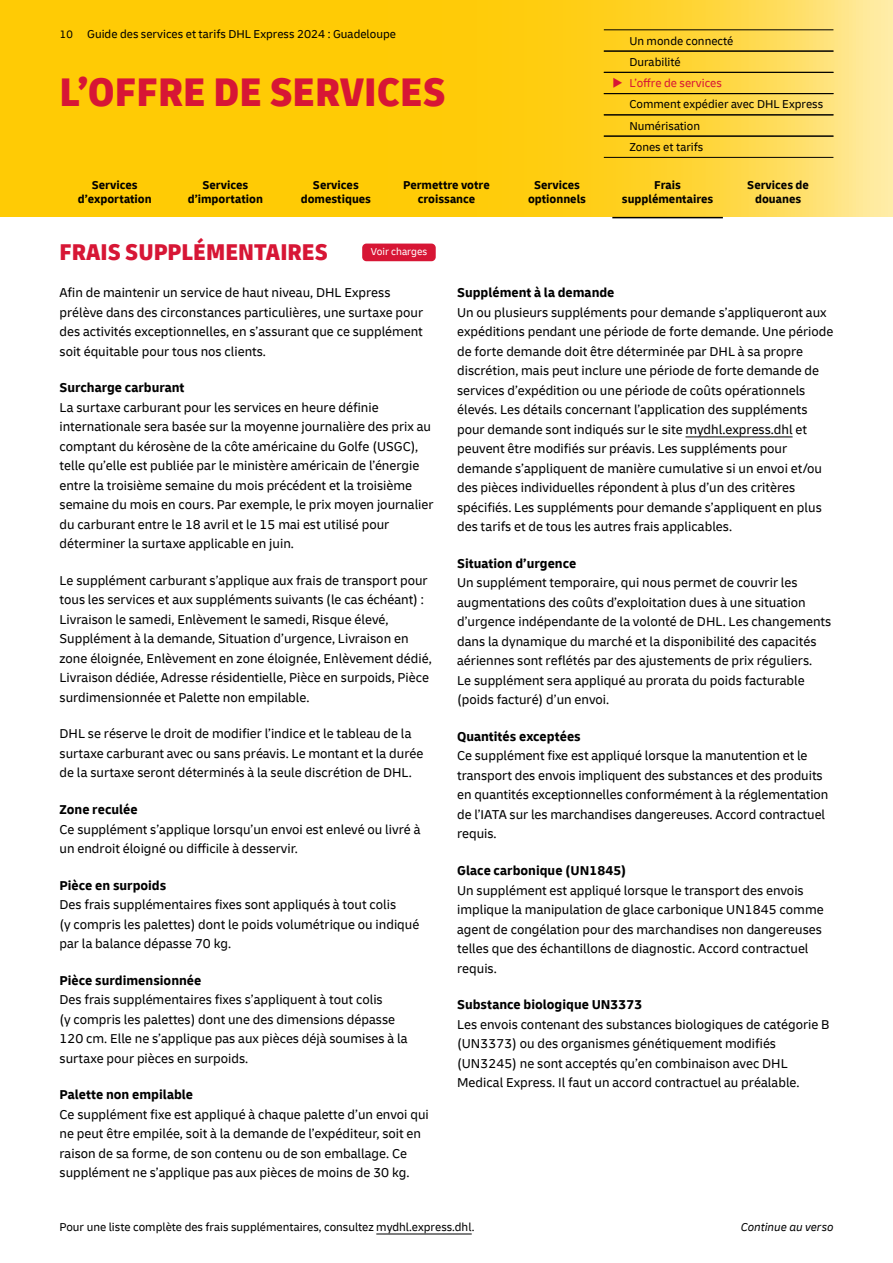
<style>
.page{position:relative;width:893px;height:1263px;background:#fff}
.page>*{position:absolute;margin:0;border:0;box-sizing:border-box;transform-origin:0 0}
.t1{font:900 condensed 42px "Delivery";color:#d71635}
.H3_Secondary_headline{font:900 condensed 24px "Delivery";color:#d71635}
.P_Copy_text{font:13.5px/19.5px "Delivery";color:#000}
.H4_Paragraph_header{font:700 13.5px "Delivery";color:#000}
.P_Copy_text-2{font:700 13.5px "Delivery";color:#000}
.NOTE_Footer_text{font:12px/21.3px "Delivery";color:#000}
.t2{font:700 12px/13.5px "Delivery";color:#000;text-align:center}
.t3{font:italic 12px "Delivery";color:#000}
.P_Copy_text-3{font:10.5px "Delivery";color:#fff}
.s1{font-size:11.25px}
.s2{color:#d71635}
</style>
<div class="page">
<svg style="left:0;top:0;width:893px;height:217px;background:#fdcf20"></svg>
<hr style="left:604px;top:30px;width:229px;height:1px;background:#000">
<hr style="left:604px;top:51px;width:229px;height:1px;background:#000">
<hr style="left:604px;top:72px;width:229px;height:1px;background:#000">
<hr style="left:604px;top:93px;width:229px;height:1px;background:#000">
<hr style="left:604px;top:115px;width:229px;height:1px;background:#000">
<hr style="left:604px;top:136px;width:229px;height:1px;background:#000">
<hr style="left:604px;top:157px;width:229px;height:1px;background:#000">
<hr style="left:612px;top:217px;width:111px;height:1px;background:#000">
<hr style="left:685px;top:437px;width:108px;height:1px;background:#000">
<div style="left:362px;top:244px;width:74px;height:17px;background:#d71635;border-radius:4px"></div>
<hr style="left:376px;top:1234px;width:96px;height:1px;background:#000">
<p class="NOTE_Footer_text" style="left:60px;top:24px;width:338px"><span class="s1">10</span> Guide des services et tarifs DHL Express 2024 : Guadeloupe</p>
<h1 class="t1" style="left:60px;top:65px;width:388px">L’OFFRE DE SERVICES</h1>
<p class="NOTE_Footer_text" style="left:629px;top:30px;width:106px">Un monde connecté<br>Durabilité</p>
<p class="NOTE_Footer_text" style="left:629px;top:72px;width:195px;text-indent:-17px"><span class="s2">◆ L’offre de services<br></span>Comment expédier avec DHL Express<br>Numérisation<br>Zones et tarifs</p>
<p class="t2" style="left:78px;top:178px;width:75px">Services d’exportation</p>
<p class="t2" style="left:188px;top:178px;width:77px">Services d’importation</p>
<p class="t2" style="left:301px;top:178px;width:72px">Services domestiques</p>
<p class="t2" style="left:403px;top:178px;width:88px">Permettre votre croissance</p>
<p class="t2" style="left:528px;top:178px;width:60px">Services optionnels</p>
<p class="t2" style="left:622px;top:178px;width:93px">Frais supplémentaires</p>
<p class="t2" style="left:747px;top:178px;width:63px">Services de douanes</p>
<h3 class="H3_Secondary_headline" style="left:60px;top:236px;width:270px">FRAIS SUPPLÉMENTAIRES</h3>
<p class="P_Copy_text" style="left:60px;top:283px;width:365px">Afin de maintenir un service de haut niveau, DHL Express prélève dans des circonstances particulières, une surtaxe pour des activités exceptionnelles, en s’assurant que ce supplément soit équitable pour tous nos clients.</p>
<h4 class="H4_Paragraph_header" style="left:60px;top:379px;width:127px">Surcharge carburant</h4>
<p class="P_Copy_text" style="left:60px;top:398px;width:376px">La surtaxe carburant pour les services en heure définie internationale sera basée sur la moyenne journalière des prix au comptant du kérosène de la côte américaine du Golfe (USGC), telle qu’elle est publiée par le ministère américain de l’énergie entre la troisième semaine du mois précédent et la troisième semaine du mois en cours. Par exemple, le prix moyen journalier du carburant entre le 18 avril et le 15 mai est utilisé pour déterminer la surtaxe applicable en juin.</p>
<p class="P_Copy_text" style="left:60px;top:571px;width:374px">Le supplément carburant s’applique aux frais de transport pour tous les services et aux suppléments suivants (le cas échéant) :<br>Livraison le samedi, Enlèvement le samedi, Risque élevé, Supplément à la demande, Situation d’urgence, Livraison en zone éloignée, Enlèvement en zone éloignée, Enlèvement dédié, Livraison dédiée, Adresse résidentielle, Pièce en surpoids, Pièce surdimensionnée et Palette non empilable.</p>
<p class="P_Copy_text" style="left:60px;top:724px;width:365px">DHL se réserve le droit de modifier l’indice et le tableau de la surtaxe carburant avec ou sans préavis. Le montant et la durée de la surtaxe seront déterminés à la seule discrétion de DHL.</p>
<h4 class="H4_Paragraph_header" style="left:60px;top:801px;width:80px">Zone reculée</h4>
<p class="P_Copy_text" style="left:60px;top:819px;width:362px">Ce supplément s’applique lorsqu’un envoi est enlevé ou livré à un endroit éloigné ou difficile à desservir.</p>
<h4 class="H4_Paragraph_header" style="left:60px;top:876px;width:108px">Pièce en surpoids</h4>
<p class="P_Copy_text" style="left:60px;top:895px;width:361px">Des frais supplémentaires fixes sont appliqués à tout colis<br>(y compris les palettes) dont le poids volumétrique ou indiqué par la balance dépasse 70 kg.</p>
<h4 class="H4_Paragraph_header" style="left:60px;top:971px;width:143px">Pièce surdimensionnée</h4>
<p class="P_Copy_text" style="left:60px;top:990px;width:350px">Des frais supplémentaires fixes s’appliquent à tout colis<br>(y compris les palettes) dont une des dimensions dépasse 120 cm. Elle ne s’applique pas aux pièces déjà soumises à la surtaxe pour pièces en surpoids.</p>
<p class="P_Copy_text-2" style="left:60px;top:1086px;width:135px">Palette non empilable</p>
<p class="P_Copy_text" style="left:60px;top:1104px;width:371px">Ce supplément fixe est appliqué à chaque palette d’un envoi qui ne peut être empilée, soit à la demande de l’expéditeur, soit en raison de sa forme, de son contenu ou de son emballage. Ce supplément ne s’applique pas aux pièces de moins de 30 kg.</p>
<p class="P_Copy_text-3" style="left:371px;top:246px;width:58px">Voir charges</p>
<h4 class="H4_Paragraph_header" style="left:457px;top:284px;width:159px">Supplément à la demande</h4>
<p class="P_Copy_text" style="left:457px;top:303px;width:378px">Un ou plusieurs suppléments pour demande s’appliqueront aux expéditions pendant une période de forte demande. Une période de forte demande doit être déterminée par DHL à sa propre discrétion, mais peut inclure une période de forte demande de services d’expédition ou une période de coûts opérationnels élevés. Les détails concernant l’application des suppléments pour demande sont indiqués sur le site mydhl.express.dhl et peuvent être modifiés sur préavis. Les suppléments pour demande s’appliquent de manière cumulative si un envoi et/ou des pièces individuelles répondent à plus d’un des critères spécifiés. Les suppléments pour demande s’appliquent en plus des tarifs et de tous les autres frais applicables.</p>
<h4 class="H4_Paragraph_header" style="left:457px;top:555px;width:121px">Situation d’urgence</h4>
<p class="P_Copy_text" style="left:457px;top:573px;width:376px">Un supplément temporaire, qui nous permet de couvrir les augmentations des coûts d’exploitation dues à une situation d’urgence indépendante de la volonté de DHL. Les changements dans la dynamique du marché et la disponibilité des capacités aériennes sont reflétés par des ajustements de prix réguliers.<br>Le supplément sera appliqué au prorata du poids facturable (poids facturé) d’un envoi.</p>
<h4 class="H4_Paragraph_header" style="left:457px;top:728px;width:125px">Quantités exceptées</h4>
<p class="P_Copy_text" style="left:457px;top:746px;width:373px">Ce supplément fixe est appliqué lorsque la manutention et le transport des envois impliquent des substances et des produits en quantités exceptionnelles conformément à la réglementation de l’IATA sur les marchandises dangereuses. Accord contractuel requis.</p>
<h4 class="H4_Paragraph_header" style="left:457px;top:862px;width:171px">Glace carbonique (UN1845)</h4>
<p class="P_Copy_text" style="left:457px;top:880px;width:368px">Un supplément est appliqué lorsque le transport des envois implique la manipulation de glace carbonique UN1845 comme agent de congélation pour des marchandises non dangereuses telles que des échantillons de diagnostic. Accord contractuel requis.</p>
<h4 class="H4_Paragraph_header" style="left:457px;top:996px;width:187px">Substance biologique UN3373</h4>
<p class="P_Copy_text" style="left:457px;top:1014px;width:374px">Les envois contenant des substances biologiques de catégorie B (UN3373) ou des organismes génétiquement modifiés (UN3245) ne sont acceptés qu’en combinaison avec DHL Medical Express. Il faut un accord contractuel au préalable.</p>
<p class="NOTE_Footer_text" style="left:60px;top:1216px;width:416px">Pour une liste complète des frais supplémentaires, consultez mydhl.express.dhl.</p>
<p class="t3" style="left:741px;top:1220px;width:94px">Continue au verso</p>
</div>
